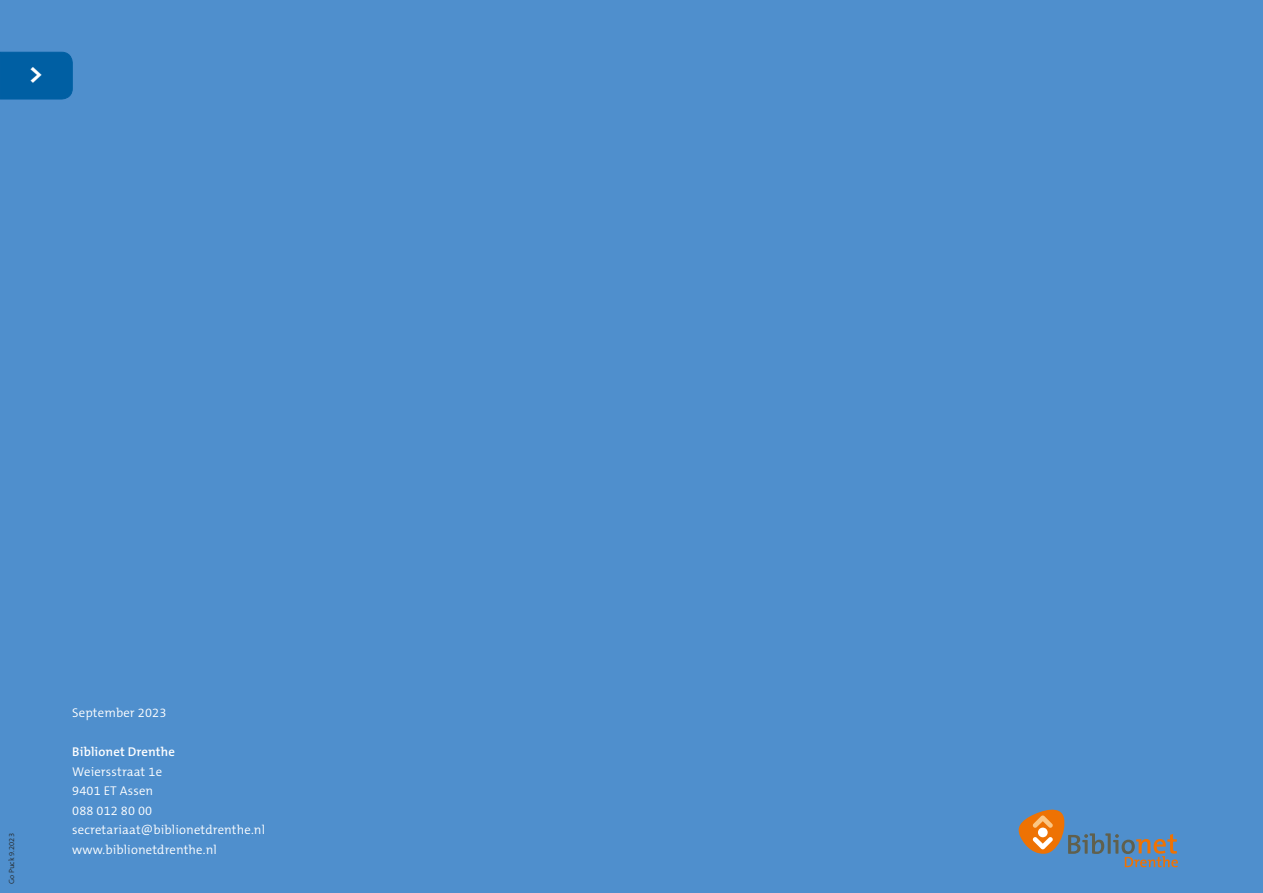
<style>
.page{position:relative;width:1263px;height:893px;background:#4f8fcd}
.page>*{position:absolute;margin:0;border:0;box-sizing:border-box;transform-origin:0 0}
.t1{font:700 27px "The Mix B7";color:#fff}
.t2{font:300 12.75px/19.5px "The Mix B4";letter-spacing:.01em;color:#fff}
.t3{font:600 12.75px "The Mix B6";letter-spacing:.01em;color:#fff}
.t4{font:300 7.5px "The Mix B4";letter-spacing:.01em;color:#252829}
</style>
<div class="page">
<svg style="left:1018px;top:809px;width:160px;height:58px"></svg>
<div style="left:0;top:52px;width:73px;height:47px;background:#005fa3"></div>
<h1 class="t1" style="left:29px;top:60px;width:16px">&gt;</h1>
<p class="t4" style="left:7px;top:884px;width:53px;rotate:-90deg">Go Puck 9.2023</p>
<p class="t2" style="left:72px;top:703px;width:96px">September 2023</p>
<p class="t3" style="left:72px;top:745px;width:104px">Biblionet Drenthe</p>
<p class="t2" style="left:72px;top:762px;width:194px">Weiersstraat 1e<br>9401 ET Assen<br>088 012 80 00 secretariaat@biblionetdrenthe.nl www.biblionetdrenthe.nl</p>
</div>
